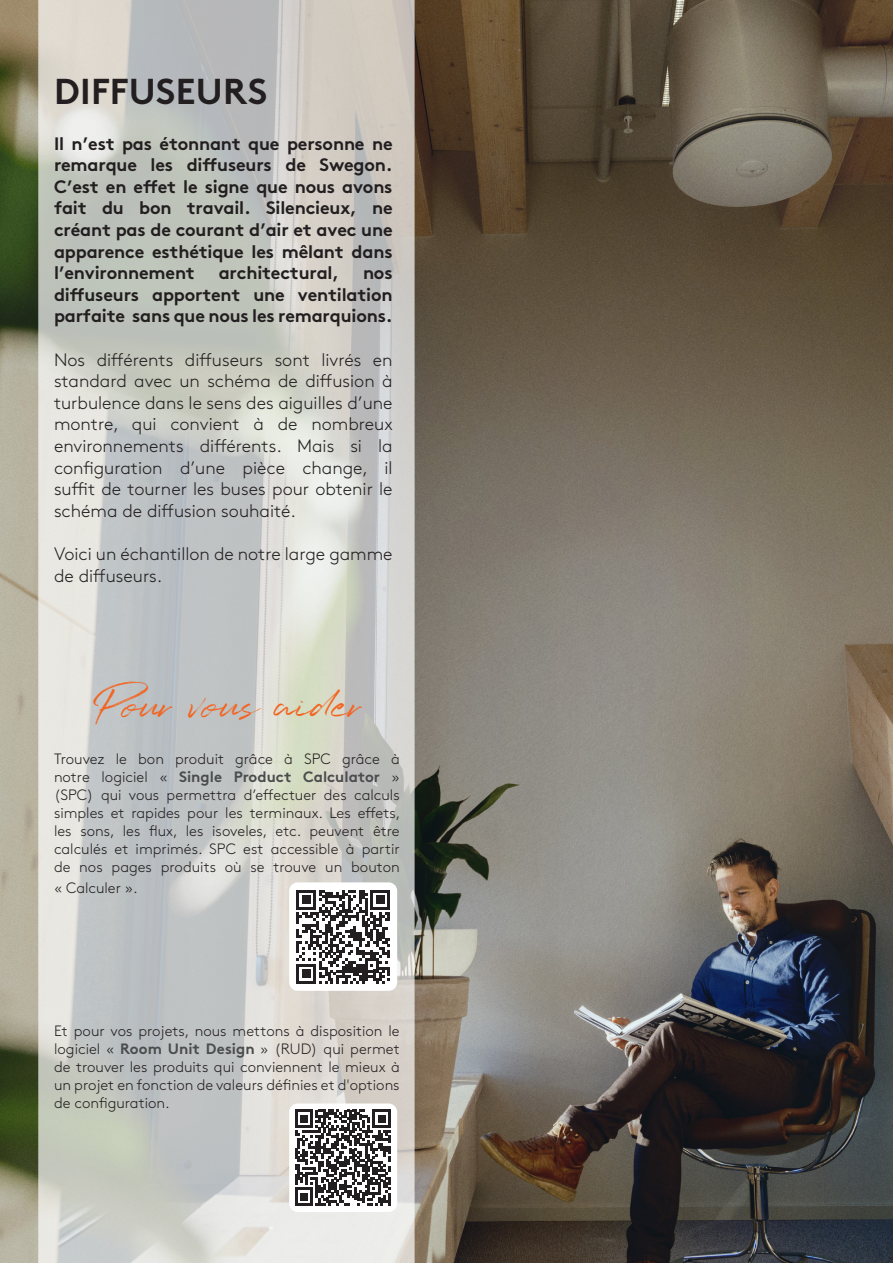
<style>
.page{position:relative;width:893px;height:1263px;background:#fff}
.page>*{position:absolute;margin:0;border:0;box-sizing:border-box;transform-origin:0 0}
.t1{font:36px "Splash";color:#f36421}
.t2{font:700 36px "Swegon Brown";letter-spacing:.01em;color:#231f20}
.t3{font:300 18px/21.6px "Swegon Brown";color:#231f20;text-align:justify}
.t4{font:700 18px/21.6px "Swegon Brown";letter-spacing:-.01em;color:#231f20;text-align:justify}
.t5{font:300 15px/18px "Swegon Brown";color:#231f20;text-align:justify}
.s1{font-weight:700;color:#4b4c4d}
</style>
<div class="page">
<img style="left:0;top:0;width:893px;height:1263px">
<svg style="left:38px;top:0;width:377px;height:1263px;background:#cccdc8"></svg>
<div style="left:289px;top:882px;width:108px;height:109px;background:#fff;border-radius:9px"></div>
<svg style="left:296px;top:890px;width:94px;height:94px"></svg>
<div style="left:289px;top:1103px;width:108px;height:109px;background:#fff;border-radius:9px"></div>
<svg style="left:295px;top:1110px;width:96px;height:95px"></svg>
<h1 class="t2" style="left:54px;top:62px;width:215px">DIFFUSEURS</h1>
<p class="t4" style="left:54px;top:131px;width:340px">Il n’est pas étonnant que personne ne remarque les diffuseurs de Swegon.<br>C’est en effet le signe que nous avons fait du bon travail. Silencieux, ne créant pas de courant d’air et avec une apparence esthétique les mêlant dans l’environnement</p>
<p class="t4" style="left:219px;top:260px;width:122px">architectural,</p>
<p class="t4" style="left:54px;top:260px;width:340px;text-indent:309px">nos diffuseurs apportent une ventilation parfaite sans que nous les remarquions.</p>
<p class="t3" style="left:54px;top:347px;width:340px">Nos différents diffuseurs sont livrés en standard avec un schéma de diffusion à turbulence dans le sens des aiguilles d’une montre, qui convient à de nombreux environnements différents. Mais si la configuration d’une pièce change, il suffit de tourner les buses pour obtenir le schéma de diffusion souhaité.</p>
<p class="t3" style="left:54px;top:542px;width:340px">Voici un échantillon de notre large gamme de diffuseurs.</p>
<h1 class="t1" style="left:94px;top:682px;width:272px">Pour vous aider</h1>
<p class="t5" style="left:54px;top:749px;width:348px">Trouvez le bon produit grâce à SPC grâce à notre logiciel « <span class="s1">Single Product Calculator</span> » (SPC) qui vous permettra d’effectuer des calculs simples et rapides pour les terminaux. Les effets, les sons, les flux, les isoveles, etc. peuvent être calculés et imprimés. SPC est accessible à partir de nos pages produits où se trouve un bouton</p>
<p class="t5" style="left:54px;top:878px;width:85px">« Calculer ».</p>
<p class="t5" style="left:54px;top:1021px;width:347px">Et pour vos projets, nous mettons à disposition le logiciel « <span class="s1">Room Unit Design</span> » (RUD) qui permet de trouver les produits qui conviennent le mieux à un projet en fonction de valeurs définies et d'options de configuration.</p>
</div>
